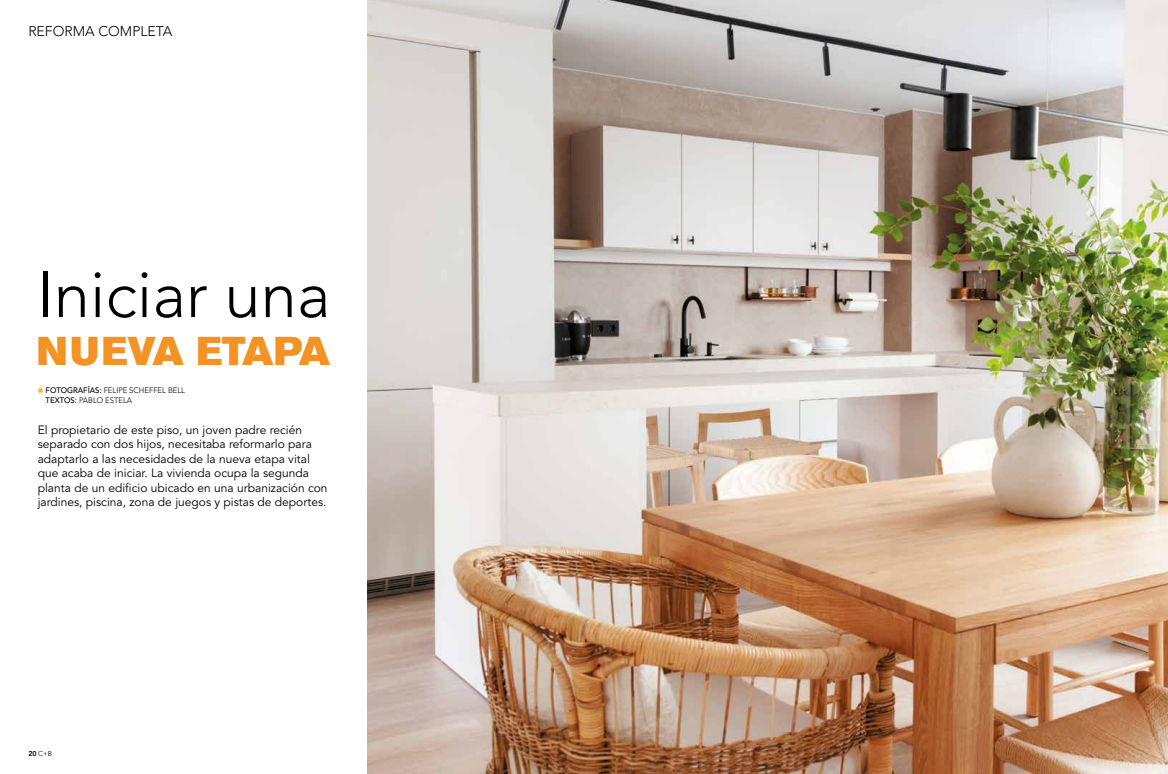
<style>
.page{position:relative;width:1168px;height:774px;background:#fff}
.page>*{position:absolute;margin:0;border:0;box-sizing:border-box;transform-origin:0 0}
.t1{font:300 65px "Avenir LT Std";color:#000}
.t2{font:39.9px "Akzidenz Grotesk BE Super";color:#f39325}
.t3{font:300 14px "Avenir LT Std";color:#000}
.t4{font:12px/14.4px "Avenir LT Std";color:#000}
.t5{font:300 8px/9.6px "Avenir LT Std";color:#000;scale:.96 1}
.t6{font:300 7px "Avenir LT Std";color:#000}
.s1{font-weight:500}
.s2{font-weight:800}
</style>
<div class="page">
<img style="left:367px;top:0;width:801px;height:774px">
<p class="t3" style="left:28px;top:23px;width:146px">REFORMA COMPLETA</p>
<h1 class="t1" style="left:37px;top:256px;width:295px">Iniciar una</h1>
<h2 class="t2" style="left:37px;top:328px;width:295px">NUEVA ETAPA</h2>
<p class="t5" style="left:46px;top:386px;width:147px"><span class="s1">FOTOGRAFÍAS:</span> FELIPE SCHEFFEL BELL<br><span class="s1">TEXTOS:</span> PABLO ESTELA</p>
<p class="t4" style="left:38px;top:423px;width:291px">El propietario de este piso, un joven padre recién separado con dos hijos, necesitaba reformarlo para adaptarlo a las necesidades de la nueva etapa vital que acaba de iniciar. La vivienda ocupa la segunda planta de un edificio ubicado en una urbanización con jardines, piscina, zona de juegos y pistas de deportes.</p>
<p class="t6" style="left:28px;top:750px;width:25px"><span class="s2">20</span> C+B</p>
</div>
